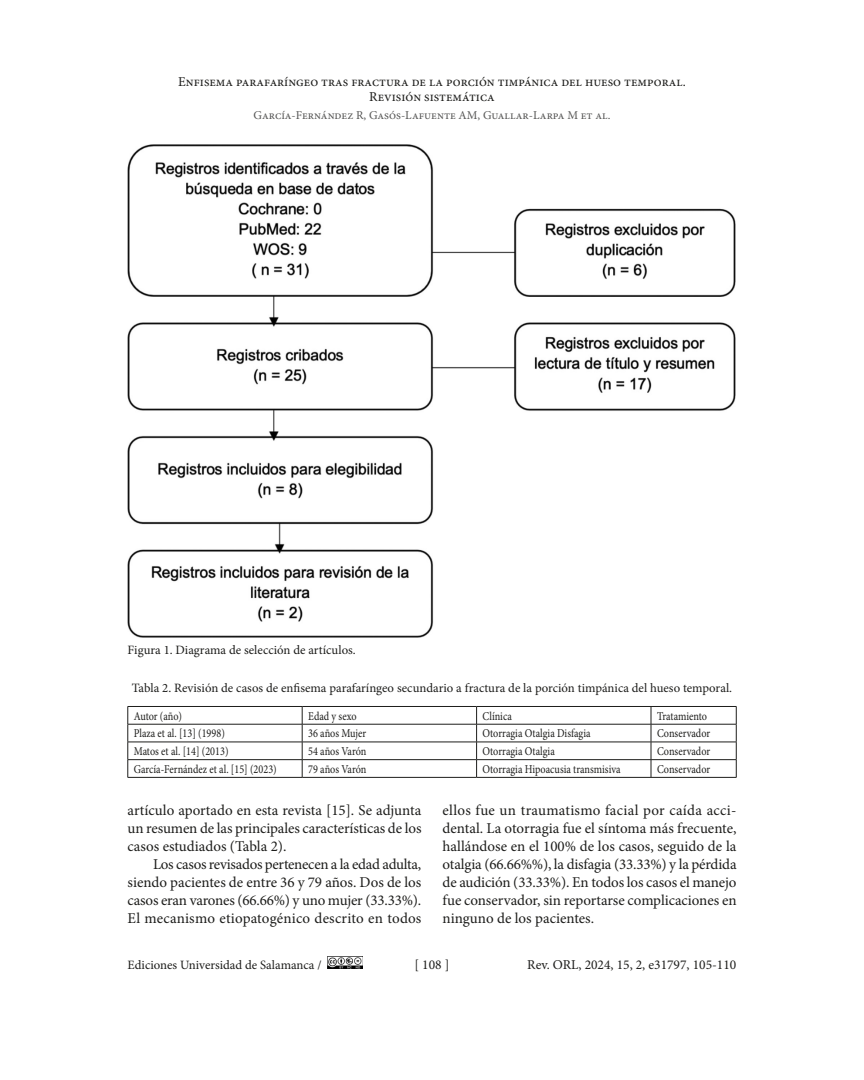
<style>
.page{position:relative;width:864px;height:1080px;background:#fff}
.page>*{position:absolute;margin:0;border:0;box-sizing:border-box;transform-origin:0 0}
.Texto{font:15px/18px "Minion Pro";color:#1d1d1b;text-align:justify}
.t1{font:13.5px/15px "Minion Pro";color:#1d1d1b;text-align:center}
.Tabla_titulo{font:12.75px "Minion Pro";color:#1d1d1b}
.Pie_foto{font:12.75px "Minion Pro";color:#1d1d1b}
.Celda_Izq{font:12px "Minion Pro";color:#1d1d1b;scale:.85 1}
.t2{font:12px "Minion Pro";color:#575756}
</style>
<div class="page">
<img style="left:328px;top:957px;width:34px;height:12px">
<img style="left:128px;top:145px;width:608px;height:492px">
<hr style="left:128px;top:724px;width:174px;height:1px;background:#1d1d1b">
<hr style="left:302px;top:724px;width:175px;height:1px;background:#1d1d1b">
<hr style="left:477px;top:724px;width:174px;height:1px;background:#1d1d1b">
<hr style="left:651px;top:724px;width:86px;height:1px;background:#1d1d1b">
<hr style="left:128px;top:742px;width:174px;height:1px;background:#1d1d1b">
<hr style="left:302px;top:742px;width:175px;height:1px;background:#1d1d1b">
<hr style="left:477px;top:742px;width:174px;height:1px;background:#1d1d1b">
<hr style="left:651px;top:742px;width:86px;height:1px;background:#1d1d1b">
<hr style="left:128px;top:759px;width:174px;height:1px;background:#1d1d1b">
<hr style="left:302px;top:759px;width:175px;height:1px;background:#1d1d1b">
<svg style="left:302px;top:707px;width:1px;height:70px"></svg>
<hr style="left:477px;top:759px;width:174px;height:1px;background:#1d1d1b">
<svg style="left:476px;top:707px;width:1px;height:70px"></svg>
<hr style="left:651px;top:759px;width:86px;height:1px;background:#1d1d1b">
<svg style="left:651px;top:707px;width:1px;height:70px"></svg>
<hr style="left:128px;top:706px;width:174px;height:1px;background:#1d1d1b">
<hr style="left:302px;top:706px;width:175px;height:1px;background:#1d1d1b">
<hr style="left:477px;top:706px;width:174px;height:1px;background:#1d1d1b">
<hr style="left:651px;top:706px;width:86px;height:1px;background:#1d1d1b">
<svg style="left:128px;top:707px;width:1px;height:70px"></svg>
<svg style="left:736px;top:707px;width:1px;height:70px"></svg>
<hr style="left:128px;top:777px;width:174px;height:1px;background:#1d1d1b">
<hr style="left:302px;top:777px;width:175px;height:1px;background:#1d1d1b">
<hr style="left:477px;top:777px;width:174px;height:1px;background:#1d1d1b">
<hr style="left:651px;top:777px;width:86px;height:1px;background:#1d1d1b">
<p class="t1" style="left:178px;top:74px;width:509px">Enfisema parafaríngeo tras fractura de la porción timpánica del hueso temporal.<br>Revisión sistemática</p>
<p class="t2" style="left:254px;top:107px;width:358px">García-Fernández R, Gasós-Lafuente AM, Guallar-Larpa M et al.</p>
<p class="Pie_foto" style="left:128px;top:641px;width:230px">Figura 1. Diagrama de selección de artículos.</p>
<p class="Tabla_titulo" style="left:132px;top:679px;width:602px">Tabla 2. Revisión de casos de enfisema parafaríngeo secundario a fractura de la porción timpánica del hueso temporal.</p>
<p class="Celda_Izq" style="left:134px;top:708px;width:58px">Autor (año)</p>
<p class="Celda_Izq" style="left:308px;top:708px;width:59px">Edad y sexo</p>
<p class="Celda_Izq" style="left:483px;top:708px;width:36px">Clínica</p>
<p class="Celda_Izq" style="left:657px;top:708px;width:60px">Tratamiento</p>
<p class="Celda_Izq" style="left:134px;top:726px;width:109px">Plaza et al. [13] (1998)</p>
<p class="Celda_Izq" style="left:308px;top:726px;width:70px">36 años Mujer</p>
<p class="Celda_Izq" style="left:483px;top:726px;width:129px">Otorragia Otalgia Disfagia</p>
<p class="Celda_Izq" style="left:657px;top:726px;width:64px">Conservador</p>
<p class="Celda_Izq" style="left:134px;top:743px;width:113px">Matos et al. [14] (2013)</p>
<p class="Celda_Izq" style="left:308px;top:743px;width:70px">54 años Varón</p>
<p class="Celda_Izq" style="left:483px;top:743px;width:87px">Otorragia Otalgia</p>
<p class="Celda_Izq" style="left:657px;top:743px;width:64px">Conservador</p>
<p class="Celda_Izq" style="left:134px;top:761px;width:170px">García-Fernández et al. [15] (2023)</p>
<p class="Celda_Izq" style="left:308px;top:761px;width:70px">79 años Varón</p>
<p class="Celda_Izq" style="left:483px;top:761px;width:164px">Otorragia Hipoacusia transmisiva</p>
<p class="Celda_Izq" style="left:657px;top:761px;width:64px">Conservador</p>
<p class="Texto" style="left:128px;top:801px;width:295px">artículo aportado en esta revista [15]. Se adjunta un resumen de las principales características de los casos estudiados (Tabla 2).</p>
<p class="Texto" style="left:128px;top:855px;width:295px;text-indent:26px">Los casos revisados pertenecen a la edad adulta, siendo pacientes de entre 36 y 79 años. Dos de los casos eran varones (66.66%) y uno mujer (33.33%).<br>El mecanismo etiopatogénico descrito en todos</p>
<p class="Texto" style="left:443px;top:801px;width:296px">ellos fue un traumatismo facial por caída acci&shy;dental. La otorragia fue el síntoma más frecuente, hallándose en el 100% de los casos, seguido de la otalgia (66.66%%), la disfagia (33.33%) y la pérdida de audición (33.33%). En todos los casos el manejo fue conservador, sin reportarse complicaciones en ninguno de los pacientes.</p>
<p class="Tabla_titulo" style="left:128px;top:956px;width:196px">Ediciones Universidad de Salamanca /</p>
<p class="t1" style="left:415px;top:957px;width:36px">[ 108 ]</p>
<p class="t1" style="left:527px;top:957px;width:211px">Rev. ORL, 2024, 15, 2, e31797, 105-110</p>
</div>
